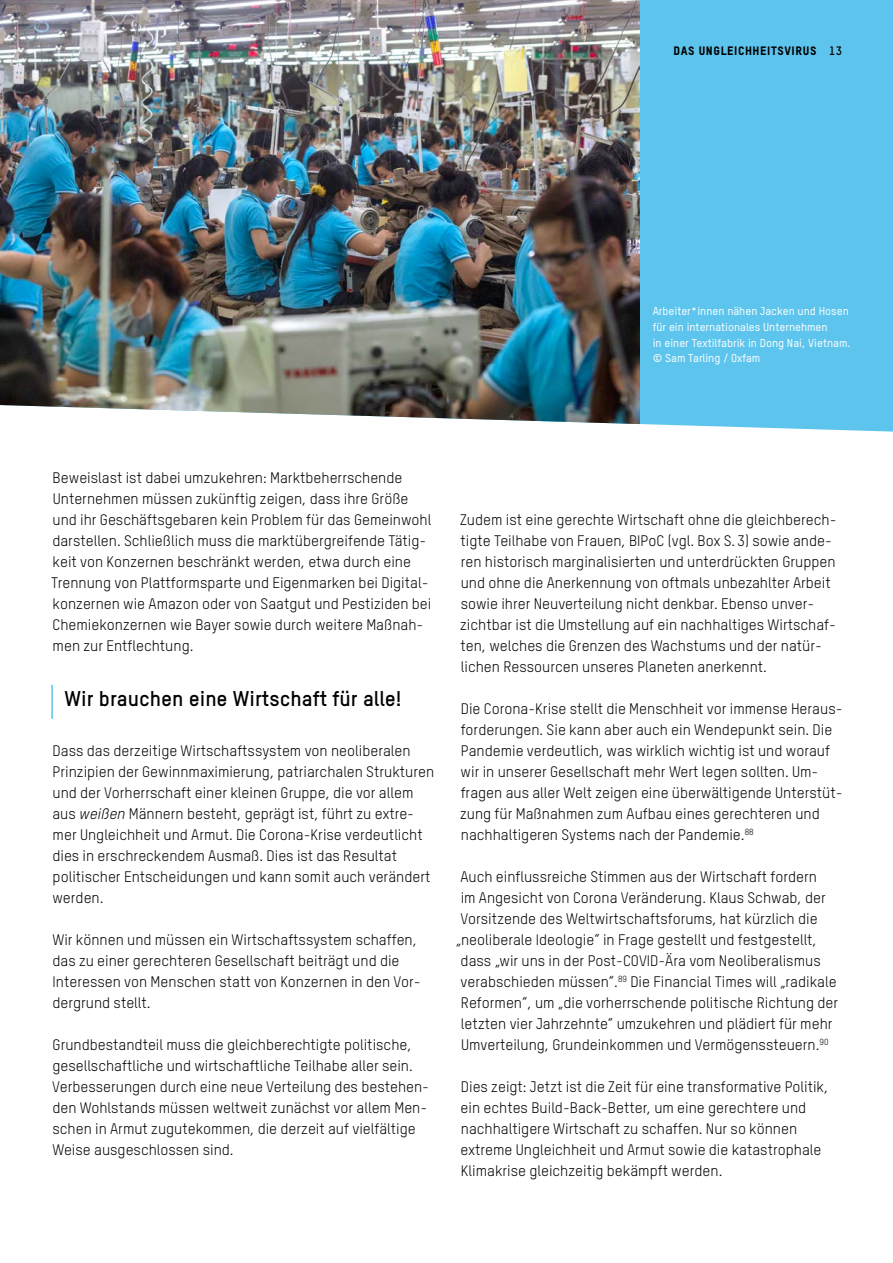
<style>
.page{position:relative;width:893px;height:1263px;background:#fff}
.page>*{position:absolute;margin:0;border:0;box-sizing:border-box;transform-origin:0 0}
.t1{font:700 21px "Oxfam TSTARPRO";color:#000}
.t2{font:15px/21px "Oxfam TSTARPRO";color:#000}
.t3{font:12px "Oxfam TSTARPRO Headline";letter-spacing:.05em;color:#000}
.t4{font:500 11.25px/15.8px "Oxfam TSTARPRO";color:#fff}
.s1{font-family:"Oxfam TSTARPRO";font-weight:700}
.s2{font-style:italic}
</style>
<div class="page">
<div style="left:640px;top:0;width:253px;height:432px;background:#5dc5ed"></div>
<img style="left:0;top:0;width:640px;height:425px">
<hr style="left:51px;top:685px;width:2px;height:34px;background:#5dc5ed">
<p class="t3" style="left:673px;top:42px;width:170px">DAS UNGLEICHHEITSVIRUS <span class="s1">13</span></p>
<p class="t4" style="left:653px;top:302px;width:199px">Arbeiter*innen nähen Jacken und Hosen für ein internationales Unternehmen<br>in einer Textilfabrik in Dong Nai, Vietnam. © Sam Tarling / Oxfam</p>
<p class="t2" style="left:51px;top:466px;width:382px">Beweislast ist dabei umzukehren: Marktbeherrschende Unternehmen müssen zukünftig zeigen, dass ihre Größe und ihr Geschäftsgebaren kein Problem für das Gemeinwohl darstellen. Schließlich muss die marktübergreifende Tätig&shy;keit von Konzernen beschränkt werden, etwa durch eine Trennung von Plattformsparte und Eigenmarken bei Digital&shy;konzernen wie Amazon oder von Saatgut und Pestiziden bei Chemiekonzernen wie Bayer sowie durch weitere Maßnah&shy;men zur Entflechtung.</p>
<h1 class="t1" style="left:65px;top:682px;width:338px">Wir brauchen eine Wirtschaft für alle!</h1>
<p class="t2" style="left:52px;top:739px;width:383px">Dass das derzeitige Wirtschaftssystem von neoliberalen Prinzipien der Gewinnmaximierung, patriarchalen Strukturen und der Vorherrschaft einer kleinen Gruppe, die vor allem aus <span class="s2">weißen</span> Männern besteht, geprägt ist, führt zu extre&shy;mer Ungleichheit und Armut. Die Corona-Krise verdeutlicht dies in erschreckendem Ausmaß. Dies ist das Resultat politischer Entscheidungen und kann somit auch verändert werden.</p>
<p class="t2" style="left:52px;top:928px;width:370px">Wir können und müssen ein Wirtschaftssystem schaffen, das zu einer gerechteren Gesellschaft beiträgt und die Interessen von Menschen statt von Konzernen in den Vor&shy;dergrund stellt.</p>
<p class="t2" style="left:52px;top:1033px;width:378px">Grundbestandteil muss die gleichberechtigte politische, gesellschaftliche und wirtschaftliche Teilhabe aller sein.<br>Verbesserungen durch eine neue Verteilung des bestehen&shy;den Wohlstands müssen weltweit zunächst vor allem Men&shy;schen in Armut zugutekommen, die derzeit auf vielfältige Weise ausgeschlossen sind.</p>
<p class="t2" style="left:460px;top:508px;width:378px">Zudem ist eine gerechte Wirtschaft ohne die gleichberech&shy;tigte Teilhabe von Frauen, BIPoC (vgl. Box S. 3) sowie ande&shy;ren historisch marginalisierten und unterdrückten Gruppen und ohne die Anerkennung von oftmals unbezahlter Arbeit sowie ihrer Neuverteilung nicht denkbar. Ebenso unver&shy;zichtbar ist die Umstellung auf ein nachhaltiges Wirtschaf&shy;ten, welches die Grenzen des Wachstums und der natür&shy;lichen Ressourcen unseres Planeten anerkennt.</p>
<p class="t2" style="left:460px;top:697px;width:384px">Die Corona-Krise stellt die Menschheit vor immense Heraus&shy;forderungen. Sie kann aber auch ein Wendepunkt sein. Die Pandemie verdeutlich, was wirklich wichtig ist und worauf wir in unserer Gesellschaft mehr Wert legen sollten. Um&shy;fragen aus aller Welt zeigen eine überwältigende Unterstüt&shy;zung für Maßnahmen zum Aufbau eines gerechteren und nachhaltigeren Systems nach der Pandemie.<sup>88</sup></p>
<p class="t2" style="left:460px;top:865px;width:358px">Auch einflussreiche Stimmen aus der Wirtschaft fordern</p>
<p class="t2" style="left:461px;top:886px;width:367px">im Angesicht von Corona Veränderung. Klaus Schwab, der</p>
<p class="t2" style="left:460px;top:907px;width:359px">Vorsitzende des Weltwirtschaftsforums, hat kürzlich die</p>
<p class="t2" style="left:456px;top:928px;width:363px">„neoliberale Ideologie“ in Frage gestellt und festgestellt,</p>
<p class="t2" style="left:461px;top:949px;width:362px">dass „wir uns in der Post-COVID-Ära vom Neoliberalismus</p>
<p class="t2" style="left:461px;top:970px;width:377px">verabschieden müssen“.<sup>89</sup> Die Financial Times will „radikale</p>
<p class="t2" style="left:461px;top:991px;width:379px">Reformen“, um „die vorherrschende politische Richtung der</p>
<p class="t2" style="left:461px;top:1012px;width:373px">letzten vier Jahrzehnte“ umzukehren und plädiert für mehr</p>
<p class="t2" style="left:461px;top:1033px;width:369px">Umverteilung, Grundeinkommen und Vermögenssteuern.<sup>90</sup></p>
<p class="t2" style="left:461px;top:1075px;width:369px">Dies zeigt: Jetzt ist die Zeit für eine transformative Politik, ein echtes Build-Back-Better, um eine gerechtere und nachhaltigere Wirtschaft zu schaffen. Nur so können extreme Ungleichheit und Armut sowie die katastrophale Klimakrise gleichzeitig bekämpft werden.</p>
</div>
